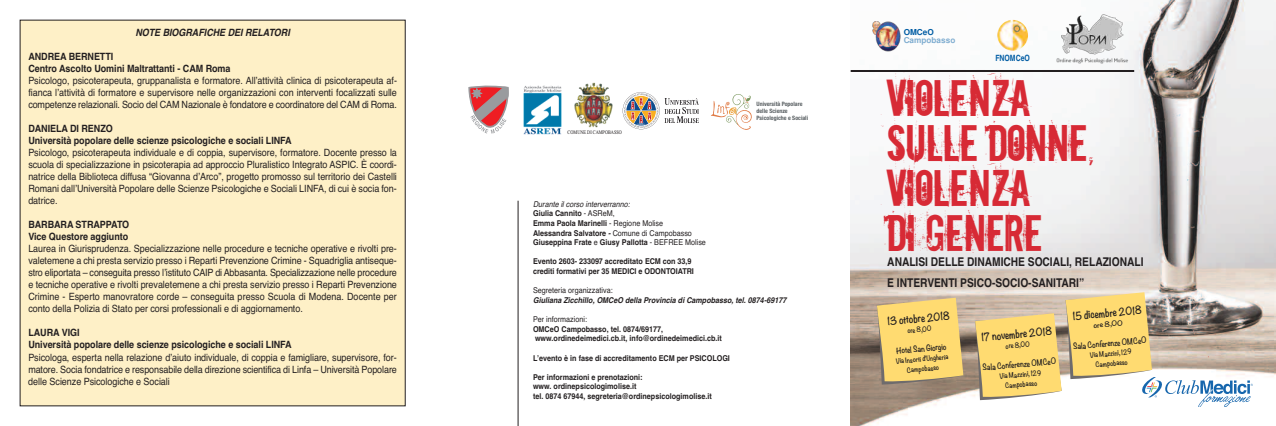
<style>
.page{position:relative;width:1276px;height:426px;background:#fff}
.page>*{position:absolute;margin:0;border:0;box-sizing:border-box;transform-origin:0 0}
.t1{font:48.8px/44.7px "Downcome";letter-spacing:-.025em;color:#d72a35}
.t2{font:700 12px/20.4px "Helvetica";color:#231f20;scale:.85 1}
.t3{font:10px/12px "Helvetica";letter-spacing:-.005em;color:#231f20;text-align:justify;scale:.9 1}
.t4{font:700 10px/12px "Helvetica";letter-spacing:-.005em;color:#231f20;scale:.9 1}
.t5{font:italic 700 10px "Helvetica";letter-spacing:-.005em;color:#231f20;scale:.9 1}
.t6{font:700 9.8px "Noteworthy";color:#231f20;scale:.9 1}
.t7{font:700 8.6px "Helvetica";color:#015da4;scale:.8 1}
.t8{font:700 8.2px "Nimbus San L";color:rgb(1 93 164/.5)}
.t9{font:700 8.2px "Nimbus San L";color:#015da4}
.t10{font:700 8px/9.6px "Helvetica";color:#231f20;scale:.9 1}
.t11{font:italic 700 8px "Helvetica";color:#231f20;scale:.9 1}
.t12{font:8px "Helvetica";color:#231f20;scale:.9 1}
.t13{font:700 7.6px "Noteworthy";color:#231f20;scale:.9 1}
.t14{font:700 6.5px/9.8px "Noteworthy";color:#231f20;text-align:center;scale:.9 1}
.t15{font:700 6.5px "Noteworthy";color:#231f20;scale:1.1 1}
.t16{font:700 condensed 6px/6.6px "Helvetica Neue";color:#595f62}
.t17{font:5.4px "Times";color:#231f20;scale:.8 1}
.s1{font-weight:400;font-style:italic}
.s2{font-weight:400}
.s3{font-style:italic}
</style>
<div class="page">
<img style="left:850px;top:0;width:426px;height:425px">
<hr style="left:850px;top:70px;width:284px;height:2px;background:#231f20">
<svg style="left:877px;top:297px;width:86px;height:87px;background:#edcd73"></svg>
<svg style="left:975px;top:292px;width:277px;height:113px"></svg>
<img style="left:866px;top:12px;width:43px;height:49px">
<img style="left:1052px;top:12px;width:83px;height:56px">
<img style="left:997px;top:20px;width:31px;height:31px;border-radius:50%">
<svg style="left:468px;top:85px;width:41px;height:48px"></svg>
<img style="left:524px;top:85px;width:37px;height:49px">
<img style="left:575px;top:82px;width:37px;height:46px">
<svg style="left:622px;top:92px;width:77px;height:37px"></svg>
<svg style="left:711px;top:94px;width:41px;height:36px"></svg>
<div style="left:20px;top:20px;width:385px;height:385px;background:#fef0c7"></div>
<hr style="left:517px;top:200px;width:1px;height:225px;background:#231f20">
<p class="t5" style="left:135px;top:27px;width:173px">NOTE BIOGRAFICHE DEI RELATORI</p>
<p class="t4" style="left:28px;top:50px;width:226px">ANDREA BERNETTI<br>Centro Ascolto Uomini Maltrattanti - CAM Roma</p>
<p class="t3" style="left:28px;top:74px;width:411px">Psicologo, psicoterapeuta, gruppanalista e formatore. All’attività clinica di psicoterapeuta af&shy;fianca l’attività di formatore e supervisore nelle organizzazioni con interventi focalizzati sulle competenze relazionali. Socio del CAM Nazionale è fondatore e coordinatore del CAM di Roma.</p>
<p class="t4" style="left:28px;top:122px;width:294px">DANIELA DI RENZO<br>Università popolare delle scienze psicologiche e sociali LINFA</p>
<p class="t3" style="left:28px;top:146px;width:411px">Psicologo, psicoterapeuta individuale e di coppia, supervisore, formatore. Docente presso la scuola di specializzazione in psicoterapia ad approccio Pluralistico Integrato ASPIC. È coordi&shy;natrice della Biblioteca diffusa “Giovanna d’Arco”, progetto promosso sul territorio dei Castelli Romani dall’Università Popolare delle Scienze Psicologiche e Sociali LINFA, di cui è socia fon&shy;datrice.</p>
<p class="t4" style="left:28px;top:218px;width:114px">BARBARA STRAPPATO<br>Vice Questore aggiunto</p>
<p class="t3" style="left:28px;top:242px;width:411px">Laurea in Giurisprudenza. Specializzazione nelle procedure e tecniche operative e rivolti pre&shy;valetemene a chi presta servizio presso i Reparti Prevenzione Crimine - Squadriglia antiseque&shy;stro eliportata – conseguita presso l’istituto CAIP di Abbasanta. Specializzazione nelle procedure e tecniche operative e rivolti prevaletemene a chi presta servizio presso i Reparti Prevenzione Crimine - Esperto manovratore corde – conseguita presso Scuola di Modena. Docente per conto della Polizia di Stato per corsi professionali e di aggiornamento.</p>
<p class="t4" style="left:28px;top:326px;width:294px">LAURA VIGI<br>Università popolare delle scienze psicologiche e sociali LINFA</p>
<p class="t3" style="left:28px;top:350px;width:411px">Psicologa, esperta nella relazione d’aiuto individuale, di coppia e famigliare, supervisore, for&shy;matore. Socia fondatrice e responsabile della direzione scientifica di Linfa – Università Popolare delle Scienze Psicologiche e Sociali</p>
<p class="t17" style="left:567px;top:129px;width:69px">COMUNE DI CAMPOBASSO</p>
<p class="t16" style="left:756px;top:100px;width:53px">Università Popolare delle Scienze<br>Psicologiche e Sociali</p>
<p class="t10" style="left:533px;top:199px;width:194px"><span class="s1">Durante il corso interverranno:<br></span>Giulia Cannito <span class="s2">- ASReM,<br></span>Emma Paola Marinelli <span class="s2">- Regione Molise<br></span>Alessandra Salvatore <span class="s3">-</span> <span class="s2">Comune di Campobasso </span>Giuseppina Frate <span class="s2">e</span> Giusy Pallotta <span class="s2">- BEFREE Molise</span></p>
<p class="t10" style="left:533px;top:256px;width:180px">Evento 2603- 233097 accreditato ECM con 33,9 crediti formativi per 35 MEDICI e ODONTOIATRI</p>
<p class="t12" style="left:533px;top:285px;width:90px">Segreteria organizzativa:</p>
<p class="t11" style="left:533px;top:295px;width:283px">Giuliana Zicchillo, OMCeO della Provincia di Campobasso, tel. 0874-69177</p>
<p class="t12" style="left:533px;top:314px;width:62px">Per informazioni:</p>
<p class="t10" style="left:533px;top:324px;width:211px">OMCeO Campobasso, tel. 0874/69177, www.ordinedeimedici.cb.it, info@ordinedeimedici.cb.it</p>
<p class="t10" style="left:533px;top:352px;width:220px">L’evento è in fase di accreditamento ECM per PSICOLOGI</p>
<p class="t10" style="left:533px;top:372px;width:200px">Per informazioni e prenotazioni:<br>www. ordinepsicologimolise.it<br>tel. 0874 67944, segreteria@ordinepsicologimolise.it</p>
<p class="t9" style="left:903px;top:27px;width:32px">OMCeO</p>
<p class="t8" style="left:903px;top:36px;width:53px">Campobasso</p>
<p class="t7" style="left:995px;top:53px;width:44px">FNOMCeO</p>
<h1 class="t1" style="left:886px;top:74px;width:211px">VIOLENZA<br>SULLE DONNE,<br>VIOLENZA<br>DI GENERE</h1>
<p class="t2" style="left:887px;top:251px;width:303px">ANALISI DELLE DINAMICHE SOCIALI, RELAZIONALI<br>E INTERVENTI PSICO-SOCIO-SANITARI”</p>
<p class="t6" style="left:886px;top:312px;width:71px;rotate:-5deg">13 ottobre 2018</p>
<p class="t14" style="left:907px;top:325px;width:28px;rotate:-5deg">ore 8,00</p>
<p class="t13" style="left:895px;top:344px;width:57px;rotate:-5deg">Hotel San Giorgio</p>
<p class="t14" style="left:895px;top:355px;width:60px;rotate:-5deg">Via Insorti d’Ungheria<br>Campobasso</p>
<p class="t6" style="left:1072px;top:307px;width:78px;rotate:-5deg">15 dicembre 2018</p>
<p class="t15" style="left:1093px;top:319px;width:28px;rotate:-5deg">ore 8,00</p>
<p class="t13" style="left:1072px;top:339px;width:83px;rotate:-5deg">Sala Conferenze OMCeO</p>
<p class="t14" style="left:1089px;top:349px;width:48px;rotate:-5deg">Via Mazzini, 129<br>Campobasso</p>
<p class="t6" style="left:981px;top:328px;width:80px;rotate:-5deg">17 novembre 2018</p>
<p class="t14" style="left:1005px;top:340px;width:28px;rotate:-5deg">ore 8,00</p>
<p class="t13" style="left:982px;top:360px;width:83px;rotate:-5deg">Sala Conferenze OMCeO</p>
<p class="t14" style="left:999px;top:370px;width:48px;rotate:-5deg">Via Mazzini, 129<br>Campobasso</p>
</div>
